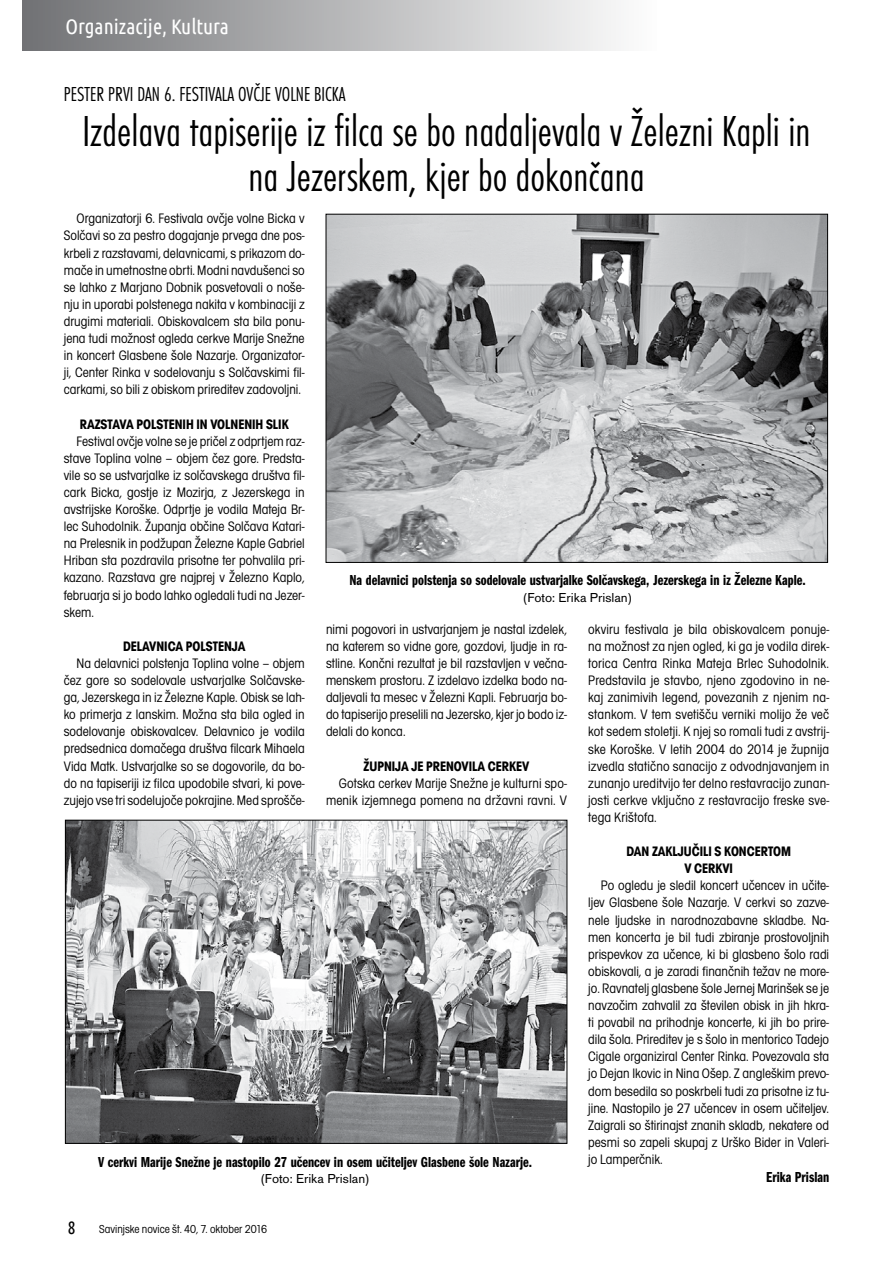
<style>
.page{position:relative;width:893px;height:1263px;background:#fff}
.page>*{position:absolute;margin:0;border:0;box-sizing:border-box;transform-origin:0 0}
.t1{font:45px/45px "Futura TEE Ligh Cond";color:#000;text-align:center}
.t2{font:21px "Futura TEE Ligh Cond";color:#000}
.t3{font:21px "Ubuntu Condensed";color:#fff}
.t4{font:18px "Ubuntu Condensed";color:#000}
.t5{font:15px "Franklin Got Itc TEE Demi Comp";color:#000}
.t6{font:condensed 14.25px/17.1px "Avant Gar Got Itc TEE";color:#000;text-align:justify}
.t7{font:700 condensed 14.25px/17.1px "Avant Gar Got Itc TEE";color:#000;text-align:center}
.t8{font:13.5px "Accius TEE";color:#000}
.t9{font:condensed 12px "Avant Gar Got Itc TEE";color:#000}
</style>
<div class="page">
<div style="left:0;top:0;width:656px;height:51px;background:linear-gradient(to right,#6c6c6f,#fdfdfd)"></div>
<div style="left:0;top:0;width:21px;height:83px;background:#fff"></div>
<img style="left:328px;top:216px;width:498px;height:345px">
<img style="left:67px;top:822px;width:498px;height:319px">
<div style="left:65px;top:820px;width:502px;height:323px;border:1px solid #000"></div>
<h2 class="t3" style="left:65px;top:14px;width:165px">Organizacije, Kultura</h2>
<h2 class="t2" style="left:64px;top:82px;width:283px">PESTER PRVI DAN 6. FESTIVALA OVČJE VOLNE BICKA</h2>
<h1 class="t1" style="left:82px;top:108px;width:729px">Izdelava tapiserije iz filca se bo nadaljevala v Železni Kapli in na Jezerskem, kjer bo dokončana</h1>
<p class="t6" style="left:64px;top:210px;width:242px;text-indent:13px">Organizatorji 6. Festivala ovčje volne Bicka v Solčavi so za pestro dogajanje prvega dne pos&shy;krbeli z razstavami, delavnicami, s prikazom do&shy;mače in umetnostne obrti. Modni navdušenci so se lahko z Marjano Dobnik posvetovali o noše&shy;nju in uporabi polstenega nakita v kombinaciji z drugimi materiali. Obiskovalcem sta bila ponu&shy;jena tudi možnost ogleda cerkve Marije Snežne in koncert Glasbene šole Nazarje. Organizator&shy;ji, Center Rinka v sodelovanju s Solčavskimi fil&shy;carkami, so bili z obiskom prireditev zadovoljni.</p>
<p class="t7" style="left:80px;top:415px;width:210px">RAZSTAVA POLSTENIH IN VOLNENIH SLIK</p>
<p class="t6" style="left:64px;top:432px;width:242px;text-indent:13px">Festival ovčje volne se je pričel z odprtjem raz&shy;stave Toplina volne – objem čez gore. Predsta&shy;vile so se ustvarjalke iz solčavskega društva fil&shy;cark Bicka, gostje iz Mozirja, z Jezerskega in avstrijske Koroške. Odprtje je vodila Mateja Br&shy;lec Suhodolnik. Županja občine Solčava Katari&shy;na Prelesnik in podžupan Železne Kaple Gabriel Hriban sta pozdravila prisotne ter pohvalila pri&shy;kazano. Razstava gre najprej v Železno Kaplo, februarja si jo bodo lahko ogledali tudi na Jezer&shy;skem.</p>
<p class="t7" style="left:123px;top:637px;width:124px">DELAVNICA POLSTENJA</p>
<p class="t6" style="left:64px;top:655px;width:242px;text-indent:13px">Na delavnici polstenja Toplina volne – objem čez gore so sodelovale ustvarjalke Solčavske&shy;ga, Jezerskega in iz Železne Kaple. Obisk se lah&shy;ko primerja z lanskim. Možna sta bila ogled in sodelovanje obiskovalcev. Delavnico je vodila predsednica domačega društva filcark Mihaela Vida Matk. Ustvarjalke so se dogovorile, da bo&shy;do na tapiseriji iz filca upodobile stvari, ki pove&shy;zujejo vse tri sodelujoče pokrajine. Med sprošče-</p>
<p class="t5" style="left:349px;top:572px;width:458px">Na delavnici polstenja so sodelovale ustvarjalke Solčavskega, Jezerskega in iz Železne Kaple.</p>
<p class="t8" style="left:523px;top:590px;width:110px">(Foto: Erika Prislan)</p>
<p class="t6" style="left:326px;top:621px;width:242px">nimi pogovori in ustvarjanjem je nastal izdelek, na katerem so vidne gore, gozdovi, ljudje in ra&shy;stline. Končni rezultat je bil razstavljen v večna&shy;menskem prostoru. Z izdelavo izdelka bodo na&shy;daljevali ta mesec v Železni Kapli. Februarja bo&shy;do tapiserijo preselili na Jezersko, kjer jo bodo iz&shy;delali do konca.</p>
<p class="t7" style="left:364px;top:757px;width:167px">ŽUPNIJA JE PRENOVILA CERKEV</p>
<p class="t6" style="left:326px;top:775px;width:242px;text-align:right">Gotska cerkev Marije Snežne je kulturni spo&shy;menik izjemnega pomena na državni ravni. V</p>
<p class="t6" style="left:588px;top:621px;width:242px">okviru festivala je bila obiskovalcem ponuje&shy;na možnost za njen ogled, ki ga je vodila direk&shy;torica Centra Rinka Mateja Brlec Suhodolnik.<br>Predstavila je stavbo, njeno zgodovino in ne&shy;kaj zanimivih legend, povezanih z njenim na&shy;stankom. V tem svetišču verniki molijo že več kot sedem stoletji. K njej so romali tudi z avstrij&shy;ske Koroške. V letih 2004 do 2014 je župnija izvedla statično sanacijo z odvodnjavanjem in zunanjo ureditvijo ter delno restavracijo zunan&shy;josti cerkve vključno z restavracijo freske sve&shy;tega Krištofa.</p>
<p class="t7" style="left:626px;top:843px;width:166px">DAN ZAKLJUČILI S KONCERTOM<br>V CERKVI</p>
<p class="t6" style="left:588px;top:877px;width:242px;text-indent:13px">Po ogledu je sledil koncert učencev in učite&shy;ljev Glasbene šole Nazarje. V cerkvi so zazve&shy;nele ljudske in narodnozabavne skladbe. Na&shy;men koncerta je bil tudi zbiranje prostovoljnih prispevkov za učence, ki bi glasbeno šolo radi obiskovali, a je zaradi finančnih težav ne more&shy;jo. Ravnatelj glasbene šole Jernej Marinšek se je navzočim zahvalil za številen obisk in jih hkra&shy;ti povabil na prihodnje koncerte, ki jih bo prire&shy;dila šola. Prireditev je s šolo in mentorico Tadejo Cigale organiziral Center Rinka. Povezovala sta jo Dejan Ikovic in Nina Ošep. Z angleškim prevo&shy;dom besedila so poskrbeli tudi za prisotne iz tu&shy;jine. Nastopilo je 27 učencev in osem učiteljev.<br>Zaigrali so štirinajst znanih skladb, nekatere od pesmi so zapeli skupaj z Urško Bider in Valeri&shy;jo Lamperčnik.</p>
<p class="t5" style="left:766px;top:1168px;width:64px">Erika Prislan</p>
<p class="t5" style="left:98px;top:1153px;width:436px">V cerkvi Marije Snežne je nastopilo 27 učencev in osem učiteljev Glasbene šole Nazarje.</p>
<p class="t8" style="left:261px;top:1171px;width:110px">(Foto: Erika Prislan)</p>
<p class="t4" style="left:68px;top:1216px;width:9px">8</p>
<p class="t9" style="left:99px;top:1222px;width:169px">Savinjske novice št. 40, 7. oktober 2016</p>
</div>
